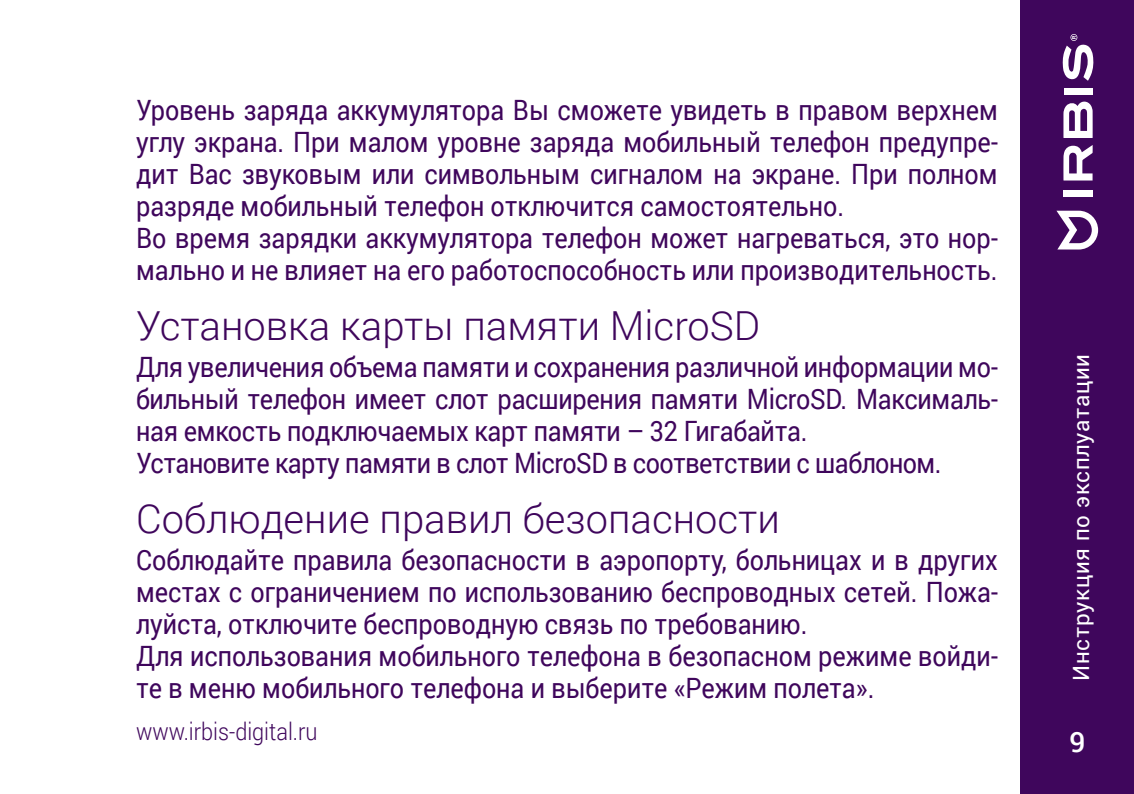
<style>
.page{position:relative;width:1134px;height:794px;background:#fff}
.page>*{position:absolute;margin:0;border:0;box-sizing:border-box;transform-origin:0 0}
.t1{font:300 40px "Roboto";color:#3f065c}
.t2{font:28px/32px "Roboto";color:#3f065c;scale:.9 1}
.t3{font:500 28px "Roboto";color:#fff}
.t4{font:300 24px "Roboto";color:#3f065c;scale:.9 1}
.t5{font:22.4px "Roboto";letter-spacing:.03em;color:#fff}
</style>
<div class="page">
<div style="left:1020px;top:0;width:114px;height:794px;background:#3f065c"></div>
<svg style="left:1056px;top:211px;width:42px;height:38px"></svg>
<svg style="left:1063px;top:101px;width:30px;height:37px"></svg>
<svg style="left:1063px;top:145px;width:30px;height:35px"></svg>
<div style="left:1063px;top:190px;width:29px;height:7px;background:#fff"></div>
<div style="left:1063px;top:88px;width:29px;height:7px;background:#fff"></div>
<svg style="left:1062px;top:35px;width:32px;height:46px"></svg>
<p class="t2" style="left:136px;top:93px;width:959px">Уровень заряда аккумулятора Вы сможете увидеть в правом верхнем углу экрана. При малом уровне заряда мобильный телефон предупре&shy;дит Вас звуковым или символьным сигналом на экране. При полном разряде мобильный телефон отключится самостоятельно.<br>Во время зарядки аккумулятора телефон может нагреваться, это нор&shy;мально и не влияет на его работоспособность или производительность.</p>
<h1 class="t1" style="left:136px;top:297px;width:626px">Установка карты памяти MicroSD</h1>
<p class="t2" style="left:136px;top:350px;width:959px">Для увеличения объема памяти и сохранения различной информации мо&shy;бильный телефон имеет слот расширения памяти MicroSD. Максималь&shy;ная емкость подключаемых карт памяти – 32 Гигабайта.<br>Установите карту памяти в слот MicroSD в соответствии с шаблоном.</p>
<h1 class="t1" style="left:136px;top:490px;width:645px">Соблюдение правил безопасности</h1>
<p class="t2" style="left:136px;top:543px;width:959px">Соблюдайте правила безопасности в аэропорту, больницах и в других местах с ограничением по использованию беспроводных сетей. Пожа&shy;луйста, отключите беспроводную связь по требованию.<br>Для использования мобильного телефона в безопасном режиме войди&shy;те в меню мобильного телефона и выберите «Режим полета».</p>
<p class="t4" style="left:136px;top:714px;width:203px">www.irbis-digital.ru</p>
<p class="t5" style="left:1065px;top:680px;width:328px;rotate:-90deg">Инструкция по эксплуатации</p>
<p class="t3" style="left:1069px;top:722px;width:17px">9</p>
</div>
